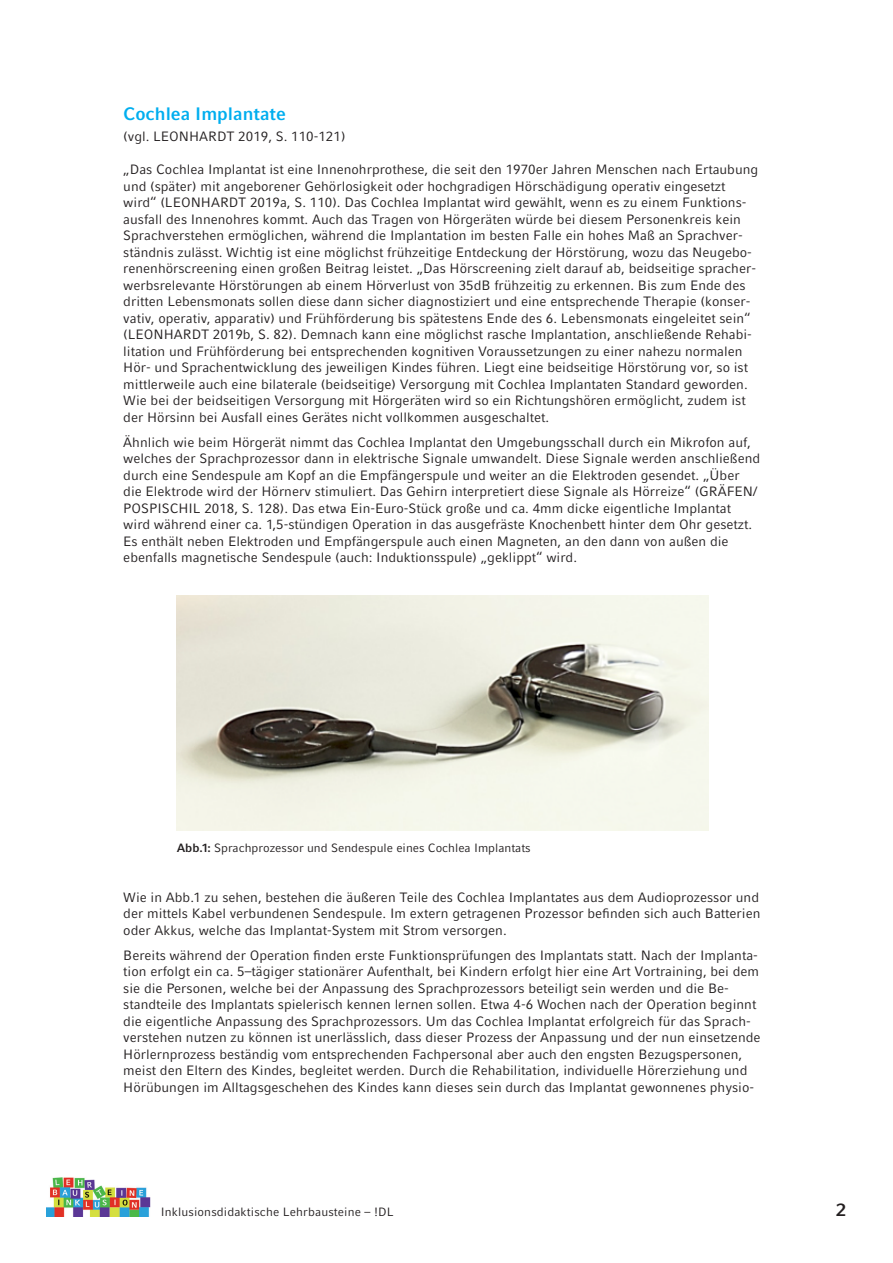
<style>
.page{position:relative;width:893px;height:1263px;background:#fff}
.page>*{position:absolute;margin:0;border:0;box-sizing:border-box;transform-origin:0 0}
.Head_12pt{font:700 18px "LMU Compatil Fact";color:#00aeef}
.t1{font:700 18px "LMU Compatil Fact";color:#231f20}
.Fließ{font:13.5px/16.5px "LMU Compatil Fact";color:#231f20}
.Fließ-2{font:12px "LMU Compatil Fact";color:#231f20}
.s1{font-weight:700}
</style>
<div class="page">
<img style="left:47px;top:1177px;width:104px;height:39px">
<img style="left:176px;top:595px;width:532px;height:236px">
<p class="Head_12pt" style="left:123px;top:103px;width:164px">Cochlea Implantate</p>
<p class="Fließ" style="left:123px;top:128px;width:224px">(vgl. LEONHARDT 2019, S. 110-121)</p>
<p class="Fließ" style="left:123px;top:161px;width:636px">„Das Cochlea Implantat ist eine Innenohrprothese, die seit den 1970er Jahren Menschen nach Ertaubung und (später) mit angeborener Gehörlosigkeit oder hochgradigen Hörschädigung operativ eingesetzt wird“ (LEONHARDT 2019a, S. 110). Das Cochlea Implantat wird gewählt, wenn es zu einem Funktions&shy;ausfall des Innenohres kommt. Auch das Tragen von Hörgeräten würde bei diesem Personenkreis kein Sprachverstehen ermöglichen, während die Implantation im besten Falle ein hohes Maß an Sprachver&shy;ständnis zulässt. Wichtig ist eine möglichst frühzeitige Entdeckung der Hörstörung, wozu das Neugebo&shy;renenhörscreening einen großen Beitrag leistet. „Das Hörscreening zielt darauf ab, beidseitige spracher&shy;werbsrelevante Hörstörungen ab einem Hörverlust von 35dB frühzeitig zu erkennen. Bis zum Ende des dritten Lebensmonats sollen diese dann sicher diagnostiziert und eine entsprechende Therapie (konser&shy;vativ, operativ, apparativ) und Frühförderung bis spätestens Ende des 6. Lebensmonats eingeleitet sein“ (LEONHARDT 2019b, S. 82). Demnach kann eine möglichst rasche Implantation, anschließende Rehabi&shy;litation und Frühförderung bei entsprechenden kognitiven Voraussetzungen zu einer nahezu normalen Hör- und Sprachentwicklung des jeweiligen Kindes führen. Liegt eine beidseitige Hörstörung vor, so ist mittlerweile auch eine bilaterale (beidseitige) Versorgung mit Cochlea Implantaten Standard geworden.<br>Wie bei der beidseitigen Versorgung mit Hörgeräten wird so ein Richtungshören ermöglicht, zudem ist der Hörsinn bei Ausfall eines Gerätes nicht vollkommen ausgeschaltet.</p>
<p class="Fließ" style="left:123px;top:434px;width:638px">Ähnlich wie beim Hörgerät nimmt das Cochlea Implantat den Umgebungsschall durch ein Mikrofon auf, welches der Sprachprozessor dann in elektrische Signale umwandelt. Diese Signale werden anschließend durch eine Sendespule am Kopf an die Empfängerspule und weiter an die Elektroden gesendet. „Über die Elektrode wird der Hörnerv stimuliert. Das Gehirn interpretiert diese Signale als Hörreize“ (GRÄFEN/ POSPISCHIL 2018, S. 128). Das etwa Ein-Euro-Stück große und ca. 4mm dicke eigentliche Implantat wird während einer ca. 1,5-stündigen Operation in das ausgefräste Knochenbett hinter dem Ohr gesetzt.<br>Es enthält neben Elektroden und Empfängerspule auch einen Magneten, an den dann von außen die ebenfalls magnetische Sendespule (auch: Induktionsspule) „geklippt“ wird.</p>
<p class="Fließ-2" style="left:177px;top:841px;width:356px"><span class="s1">Abb.1:</span> Sprachprozessor und Sendespule eines Cochlea Implantats</p>
<p class="Fließ" style="left:123px;top:889px;width:639px;text-align:justify">Wie in Abb.1 zu sehen, bestehen die äußeren Teile des Cochlea Implantates aus dem Audioprozessor und der mittels Kabel verbundenen Sendespule. Im extern getragenen Prozessor befinden sich auch Batterien oder Akkus, welche das Implantat-System mit Strom versorgen.</p>
<p class="Fließ" style="left:123px;top:947px;width:639px">Bereits während der Operation finden erste Funktionsprüfungen des Implantats statt. Nach der Implanta&shy;tion erfolgt ein ca. 5–tägiger stationärer Aufenthalt, bei Kindern erfolgt hier eine Art Vortraining, bei dem sie die Personen, welche bei der Anpassung des Sprachprozessors beteiligt sein werden und die Be&shy;standteile des Implantats spielerisch kennen lernen sollen. Etwa 4-6 Wochen nach der Operation beginnt die eigentliche Anpassung des Sprachprozessors. Um das Cochlea Implantat erfolgreich für das Sprach&shy;verstehen nutzen zu können ist unerlässlich, dass dieser Prozess der Anpassung und der nun einsetzende Hörlernprozess beständig vom entsprechenden Fachpersonal aber auch den engsten Bezugspersonen, meist den Eltern des Kindes, begleitet werden. Durch die Rehabilitation, individuelle Hörerziehung und Hörübungen im Alltagsgeschehen des Kindes kann dieses sein durch das Implantat gewonnenes physio-</p>
<p class="Fließ-2" style="left:161px;top:1205px;width:234px">Inklusionsdidaktische Lehrbausteine – !DL</p>
<p class="t1" style="left:836px;top:1199px;width:12px">2</p>
</div>
